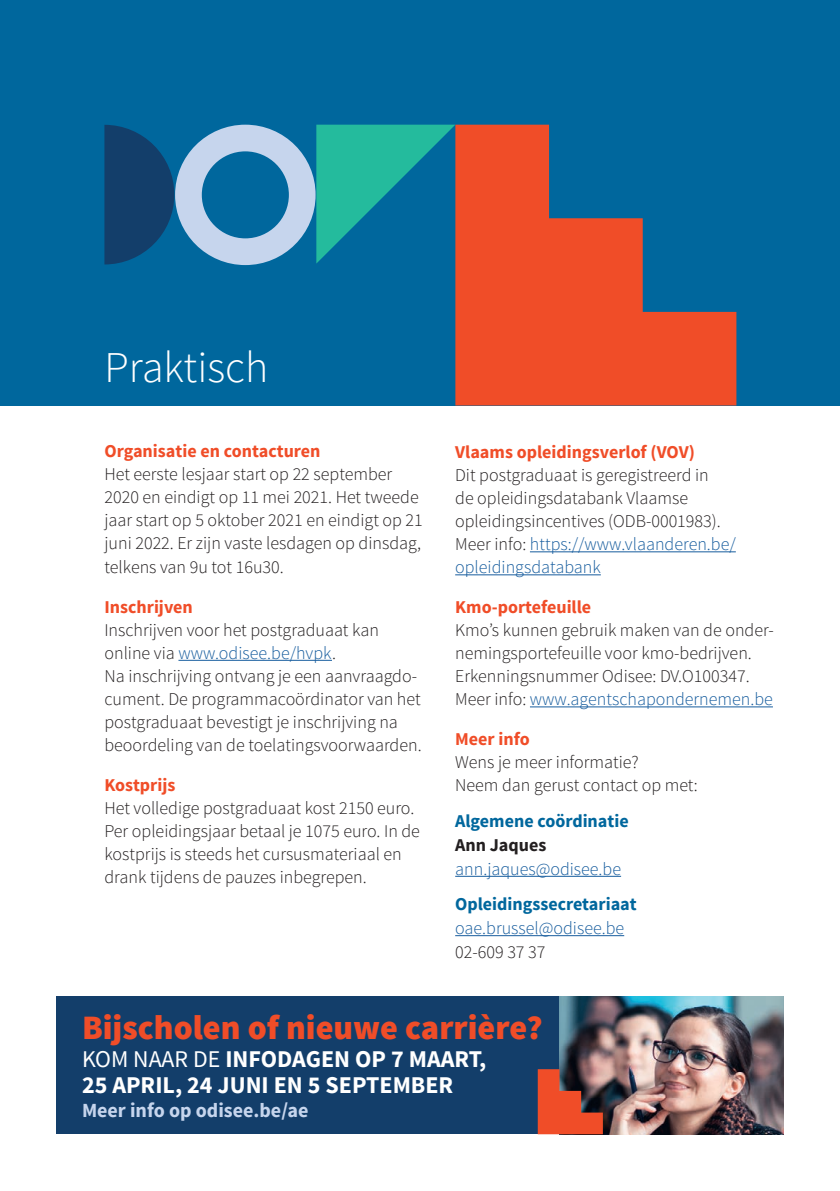
<style>
.page{position:relative;width:840px;height:1191px;background:#fff}
.page>*{position:absolute;margin:0;border:0;box-sizing:border-box;transform-origin:0 0}
.t1{font:300 44px "Source Sans Pro";color:#fff}
.t2{font:900 34px "Source Sans Pro";color:#f04d28}
.t3{font:700 24px/26px "Source Sans Pro";color:#fff}
.t4{font:700 20px "Source Sans Pro";color:#c6d5ed}
.t5{font:300 18px/23px "Source Sans Pro";color:#231f20}
.t6{font:700 18px "Source Sans Pro";color:#f04d28}
.t7{font:700 18px "Source Sans Pro";color:#00679d}
.t8{font:300 18px "Source Sans Pro";color:#175d9e}
.t9{font:700 18px "Source Sans Pro";color:#231f20}
.s1{color:#175d9e}
.s2{font-weight:400}
</style>
<div class="page">
<div style="left:0;top:0;width:839px;height:405px;background:#00679d"></div>
<hr style="left:178px;top:660px;width:154px;height:1px;background:#175d9e">
<hr style="left:529px;top:551px;width:206px;height:1px;background:#175d9e">
<hr style="left:455px;top:574px;width:145px;height:1px;background:#175d9e">
<hr style="left:529px;top:706px;width:243px;height:1px;background:#175d9e">
<hr style="left:455px;top:876px;width:165px;height:1px;background:#175d9e">
<hr style="left:455px;top:935px;width:169px;height:1px;background:#175d9e">
<svg style="left:455px;top:125px;width:281px;height:280px;fill:#f04d28"></svg>
<svg style="left:104px;top:125px;width:351px;height:140px"></svg>
<div style="left:57px;top:996px;width:725px;height:138px;background:#133e6a"></div>
<img style="left:559px;top:996px;width:223px;height:138px">
<svg style="left:537px;top:1069px;width:65px;height:65px;background:#b44731"></svg>
<h1 class="t1" style="left:104px;top:341px;width:165px">Praktisch</h1>
<p class="t6" style="left:104px;top:440px;width:217px">Organisatie en contacturen</p>
<p class="t5" style="left:104px;top:463px;width:320px">Het eerste lesjaar start op 22 september 2020 en eindigt op 11 mei 2021. Het tweede jaar start op 5 oktober 2021 en eindigt op 21 juni 2022. Er zijn vaste lesdagen op dinsdag, telkens van 9u tot 16u30.</p>
<p class="t6" style="left:104px;top:595px;width:90px">Inschrijven</p>
<p class="t5" style="left:104px;top:618px;width:318px">Inschrijven voor het postgraduaat kan online via <span class="s1">www.odisee.be/hvpk</span>.<br>Na inschrijving ontvang je een aanvraagdo&shy;cument. De programmacoördinator van het postgraduaat bevestigt je inschrijving na beoordeling van de toelatingsvoorwaarden.</p>
<p class="t6" style="left:104px;top:773px;width:72px">Kostprijs</p>
<p class="t5" style="left:104px;top:796px;width:317px">Het volledige postgraduaat kost 2150 euro.<br>Per opleidingsjaar betaal je 1075 euro. In de kostprijs is steeds het cursusmateriaal en drank tijdens de pauzes inbegrepen.</p>
<p class="t6" style="left:455px;top:440px;width:241px">Vlaams opleidingsverlof (VOV)</p>
<p class="t5" style="left:455px;top:463px;width:282px">Dit postgraduaat is geregistreerd in<br>de opleidingsdatabank Vlaamse opleidingsincentives (ODB-0001983).<br>Meer info: <span class="s1">https://www.vlaanderen.be/ opleidingsdatabank</span></p>
<p class="t6" style="left:455px;top:595px;width:137px">Kmo-portefeuille</p>
<p class="t5" style="left:455px;top:619px;width:320px">Kmo’s kunnen gebruik maken van de onder&shy;nemingsportefeuille voor kmo-bedrijven.<br>Erkenningsnummer Odisee: DV.O100347.<br>Meer info: <span class="s1">www.agentschapondernemen.be</span></p>
<p class="t6" style="left:455px;top:727px;width:76px">Meer info</p>
<p class="t5" style="left:455px;top:751px;width:244px">Wens je meer informatie?<br>Neem dan gerust contact op met:</p>
<p class="t7" style="left:455px;top:809px;width:175px">Algemene coördinatie</p>
<p class="t9" style="left:455px;top:833px;width:93px">Ann Jaques</p>
<p class="t8" style="left:455px;top:857px;width:167px">ann.jaques@odisee.be</p>
<p class="t7" style="left:455px;top:892px;width:183px">Opleidingssecretariaat</p>
<p class="t8" style="left:455px;top:917px;width:170px">oae.brussel@odisee.be</p>
<p class="t5" style="left:455px;top:940px;width:92px">02-609 37 37</p>
<h2 class="t2" style="left:82px;top:1005px;width:462px">Bijscholen of nieuwe carrière?</h2>
<h3 class="t3" style="left:82px;top:1046px;width:406px"><span class="s2">KOM NAAR DE</span> INFODAGEN OP 7 MAART,<br>25 APRIL, 24 JUNI EN 5 SEPTEMBER</h3>
<p class="t4" style="left:82px;top:1097px;width:228px">Meer info op odisee.be/ae</p>
</div>
